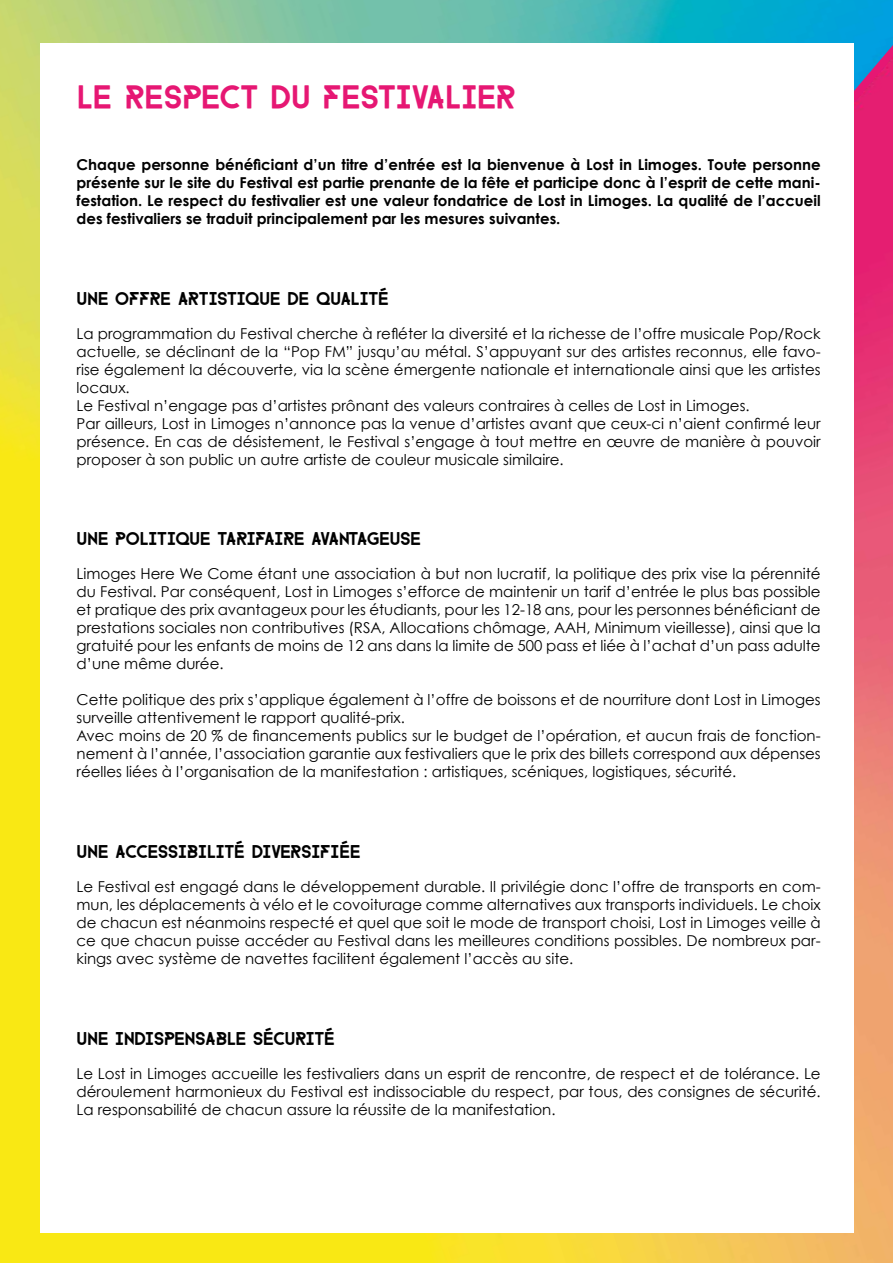
<style>
.page{position:relative;width:893px;height:1263px;background:#fff}
.page>*{position:absolute;margin:0;border:0;box-sizing:border-box;transform-origin:0 0}
.t1{font:27px "FARRAY";color:#e61773}
.t2{font:15px/18px "Century Gothic";color:#000;text-align:justify}
.t3{font:700 15px/18px "Century Gothic";color:#000;text-align:justify}
.t4{font:15px "FARRAY";color:#000}
</style>
<div class="page">
<img style="left:0;top:0;width:893px;height:1263px">
<svg style="left:471px;top:8px;width:422px;height:537px;background:#8b6a99"></svg>
<div style="left:40px;top:43px;width:814px;height:1190px;background:#fff"></div>
<h1 class="t1" style="left:77px;top:77px;width:441px">LE RESPECT DU FESTIVALIER</h1>
<p class="t3" style="left:77px;top:155px;width:746px">Chaque personne bénéficiant d’un titre d’entrée est la bienvenue à Lost in Limoges. Toute personne présente sur le site du Festival est partie prenante de la fête et participe donc à l’esprit de cette mani&shy;festation. Le respect du festivalier est une valeur fondatrice de Lost in Limoges. La qualité de l’accueil des festivaliers se traduit principalement par les mesures suivantes.</p>
<p class="t4" style="left:77px;top:287px;width:314px">UNE OFFRE ARTISTIQUE DE QUALITÉ</p>
<p class="t2" style="left:77px;top:324px;width:746px;text-align:left">La programmation du Festival cherche à refléter la diversité et la richesse de l’offre musicale Pop/Rock actuelle, se déclinant de la “Pop FM” jusqu’au métal. S’appuyant sur des artistes reconnus, elle favo&shy;rise également la découverte, via la scène émergente nationale et internationale ainsi que les artistes locaux.<br>Le Festival n’engage pas d’artistes prônant des valeurs contraires à celles de Lost in Limoges.<br>Par ailleurs, Lost in Limoges n’annonce pas la venue d’artistes avant que ceux-ci n’aient confirmé leur présence. En cas de désistement, le Festival s’engage à tout mettre en œuvre de manière à pouvoir proposer à son public un autre artiste de couleur musicale similaire.</p>
<p class="t4" style="left:77px;top:528px;width:346px">UNE POLITIQUE TARIFAIRE AVANTAGEUSE</p>
<p class="t2" style="left:77px;top:565px;width:746px">Limoges Here We Come étant une association à but non lucratif, la politique des prix vise la pérennité du Festival. Par conséquent, Lost in Limoges s’efforce de maintenir un tarif d’entrée le plus bas possible et pratique des prix avantageux pour les étudiants, pour les 12-18 ans, pour les personnes bénéficiant de prestations sociales non contributives (RSA, Allocations chômage, AAH, Minimum vieillesse), ainsi que la gratuité pour les enfants de moins de 12 ans dans la limite de 500 pass et liée à l’achat d’un pass adulte d’une même durée.</p>
<p class="t2" style="left:77px;top:691px;width:746px;text-align:left">Cette politique des prix s’applique également à l’offre de boissons et de nourriture dont Lost in Limoges surveille attentivement le rapport qualité-prix.<br>Avec moins de 20 % de financements publics sur le budget de l’opération, et aucun frais de fonction&shy;nement à l’année, l’association garantie aux festivaliers que le prix des billets correspond aux dépenses réelles liées à l’organisation de la manifestation : artistiques, scéniques, logistiques, sécurité.</p>
<p class="t4" style="left:77px;top:841px;width:286px">UNE ACCESSIBILITÉ DIVERSIFIÉE</p>
<p class="t2" style="left:77px;top:877px;width:746px">Le Festival est engagé dans le développement durable. Il privilégie donc l’offre de transports en com&shy;mun, les déplacements à vélo et le covoiturage comme alternatives aux transports individuels. Le choix de chacun est néanmoins respecté et quel que soit le mode de transport choisi, Lost in Limoges veille à ce que chacun puisse accéder au Festival dans les meilleures conditions possibles. De nombreux par&shy;kings avec système de navettes facilitent également l’accès au site.</p>
<p class="t4" style="left:77px;top:1027px;width:260px">UNE INDISPENSABLE SÉCURITÉ</p>
<p class="t2" style="left:77px;top:1064px;width:746px">Le Lost in Limoges accueille les festivaliers dans un esprit de rencontre, de respect et de tolérance. Le déroulement harmonieux du Festival est indissociable du respect, par tous, des consignes de sécurité.<br>La responsabilité de chacun assure la réussite de la manifestation.</p>
</div>
